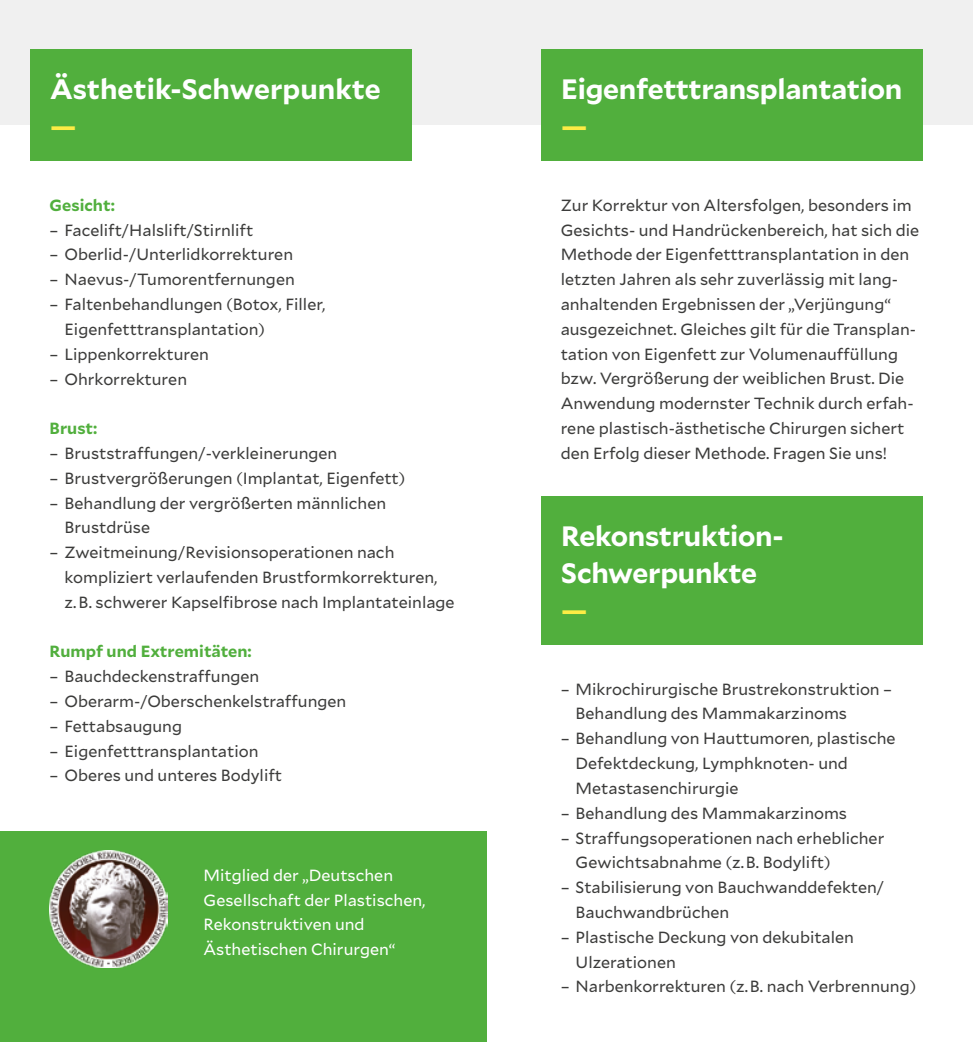
<style>
.page{position:relative;width:973px;height:1042px;background:#fff}
.page>*{position:absolute;margin:0;border:0;box-sizing:border-box;transform-origin:0 0}
.t1{font:700 28px/37.3px "Mallory";letter-spacing:-.01em;color:#fff}
.t2{font:700 28px "Mallory";color:#fcec45}
.t3{font:16.1px/24.8px "Mallory";color:#3c3c3b}
.t4{font:16.1px/24.8px "Mallory";color:#fff}
.t5{font:700 16.1px "Mallory";color:#51af3d}
</style>
<div class="page">
<div style="left:0;top:0;width:972px;height:124px;background:#f0f0f0"></div>
<div style="left:30px;top:50px;width:382px;height:111px;background:#51af3d"></div>
<div style="left:541px;top:50px;width:381px;height:111px;background:#51af3d"></div>
<div style="left:541px;top:496px;width:381px;height:149px;background:#51af3d"></div>
<div style="left:0;top:831px;width:486px;height:211px;background:#51af3d"></div>
<img style="left:50px;top:850px;width:117px;height:117px">
<h1 class="t1" style="left:50px;top:69px;width:332px">Ästhetik-Schwerpunkte</h1>
<h1 class="t2" style="left:50px;top:105px;width:28px">—</h1>
<p class="t5" style="left:50px;top:193px;width:67px">Gesicht:</p>
<p class="t3" style="left:50px;top:217px;width:205px">– Facelift/Halslift/Stirnlift</p>
<p class="t3" style="left:50px;top:241px;width:245px">– Oberlid-/Unterlidkorrekturen</p>
<p class="t3" style="left:50px;top:266px;width:247px">– Naevus-/Tumorentfernungen</p>
<p class="t3" style="left:64px;top:291px;width:262px;text-indent:-15px">– Faltenbehandlungen (Botox, Filler,<br>Eigenfetttransplantation)</p>
<p class="t3" style="left:50px;top:341px;width:161px">– Lippenkorrekturen</p>
<p class="t3" style="left:50px;top:365px;width:139px">– Ohrkorrekturen</p>
<p class="t5" style="left:50px;top:416px;width:49px">Brust:</p>
<p class="t3" style="left:50px;top:440px;width:289px">– Bruststraffungen/-verkleinerungen</p>
<p class="t3" style="left:50px;top:465px;width:357px">– Brustvergrößerungen (Implantat, Eigenfett)</p>
<p class="t3" style="left:64px;top:489px;width:323px;text-indent:-15px">– Behandlung der vergrößerten männlichen<br>Brustdrüse</p>
<p class="t3" style="left:64px;top:539px;width:391px;text-indent:-15px">– Zweitmeinung/Revisionsoperationen nach kompliziert verlaufenden Brustformkorrekturen,<br>z. B. schwerer Kapselfibrose nach Implantateinlage</p>
<p class="t5" style="left:50px;top:639px;width:204px">Rumpf und Extremitäten:</p>
<p class="t3" style="left:50px;top:663px;width:211px">– Bauchdeckenstraffungen</p>
<p class="t3" style="left:50px;top:688px;width:298px">– Oberarm-/Oberschenkelstraffungen</p>
<p class="t3" style="left:50px;top:713px;width:134px">– Fettabsaugung</p>
<p class="t3" style="left:50px;top:737px;width:210px">– Eigenfetttransplantation</p>
<p class="t3" style="left:50px;top:762px;width:234px">– Oberes und unteres Bodylift</p>
<p class="t4" style="left:203px;top:862px;width:223px">Mitglied der „Deutschen<br>Gesellschaft der Plastischen,<br>Rekonstruktiven und<br>Ästhetischen Chirurgen“</p>
<h1 class="t1" style="left:561px;top:69px;width:342px">Eigenfetttransplantation</h1>
<h1 class="t2" style="left:561px;top:105px;width:28px">—</h1>
<p class="t3" style="left:560px;top:192px;width:360px">Zur Korrektur von Altersfolgen, besonders im Gesichts- und Handrückenbereich, hat sich die Methode der Eigenfetttransplantation in den letzten Jahren als sehr zuverlässig mit lang&shy;anhaltenden Ergebnissen der „Verjüngung“ ausgezeichnet. Gleiches gilt für die Transplan&shy;tation von Eigenfett zur Volumenauffüllung bzw. Vergrößerung der weiblichen Brust. Die Anwendung modernster Technik durch erfah&shy;rene plastisch-ästhetische Chirurgen sichert den Erfolg dieser Methode. Fragen Sie uns!</p>
<h1 class="t1" style="left:561px;top:515px;width:224px">Rekonstruktion-<br>Schwerpunkte</h1>
<h1 class="t2" style="left:561px;top:589px;width:28px">—</h1>
<p class="t3" style="left:575px;top:676px;width:318px;text-indent:-15px">– Mikrochirurgische Brustrekonstruktion –<br>Behandlung des Mammakarzinoms</p>
<p class="t3" style="left:575px;top:725px;width:321px;text-indent:-15px">– Behandlung von Hauttumoren, plastische<br>Defektdeckung, Lymphknoten- und<br>Metastasenchirurgie</p>
<p class="t3" style="left:560px;top:800px;width:288px">– Behandlung des Mammakarzinoms</p>
<p class="t3" style="left:575px;top:824px;width:310px;text-indent:-15px">– Straffungsoperationen nach erheblicher<br>Gewichtsabnahme (z.B. Bodylift)</p>
<p class="t3" style="left:575px;top:874px;width:310px;text-indent:-15px">– Stabilisierung von Bauchwanddefekten/<br>Bauchwandbrüchen</p>
<p class="t3" style="left:575px;top:924px;width:280px;text-indent:-15px">– Plastische Deckung von dekubitalen<br>Ulzerationen</p>
<p class="t3" style="left:560px;top:973px;width:357px">– Narbenkorrekturen (z.B. nach Verbrennung)</p>
</div>
